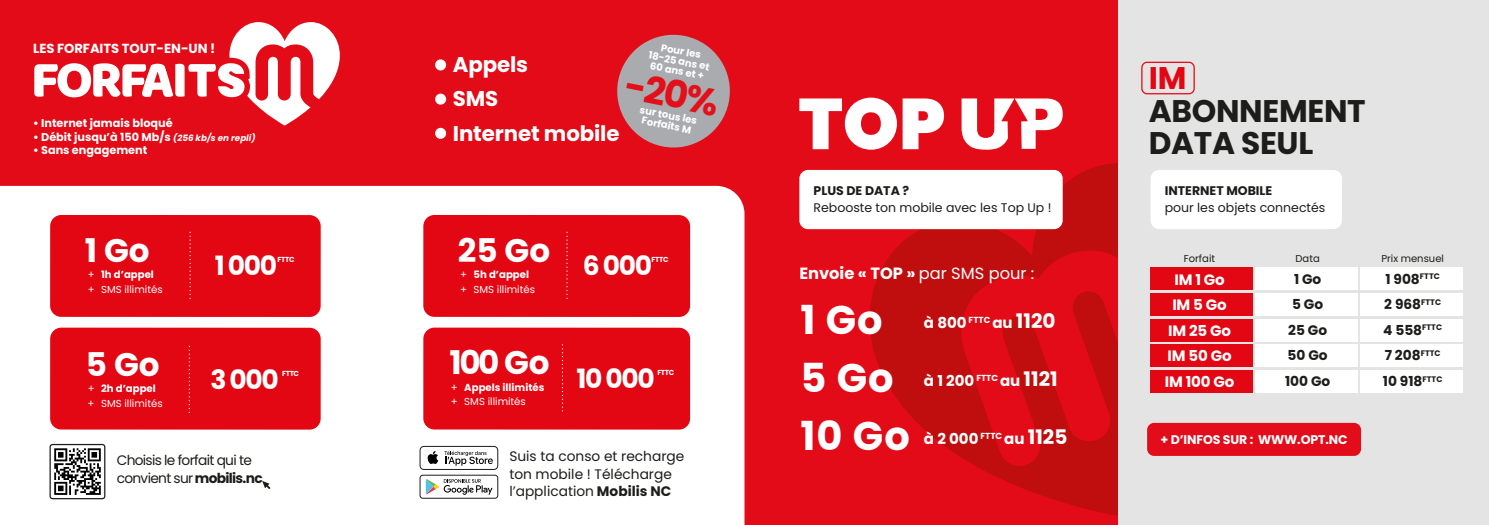
<style>
.page{position:relative;width:1489px;height:525px;background:#fff}
.page>*{position:absolute;margin:0;border:0;box-sizing:border-box;transform-origin:0 0}
.t1{font:700 39.88px "Poppins";letter-spacing:.025em;color:#fff}
.t2{font:700 37.62px "Poppins";color:#e3101a}
.t3{font:700 32.62px "Poppins";color:#fff}
.t4{font:700 31.25px/32.5px "Poppins";letter-spacing:-.01em;color:#1d1d1b}
.t5{font:700 31.25px "Poppins";color:#e30613}
.t6{font:700 26.62px "Poppins";letter-spacing:-.05em;color:#fff}
.t7{font:700 21.25px/34.6px "Poppins";letter-spacing:-.005em;color:#fff}
.t8{font:700 16.25px "Poppins";color:#fff}
.t9{font:700 15px "Poppins";letter-spacing:-.01em;color:#fff}
.t10{font:13.75px/17.5px "Poppins";color:#1d1d1b}
.t11{font:700 13.75px "Poppins";color:#1d1d1b}
.t12{font:13.75px/17.5px "Poppins";letter-spacing:-.05em;color:#1d1d1b}
.t13{font:700 13.12px "Poppins";letter-spacing:-.005em;color:#fff}
.t14{font:12.5px "Poppins";color:#1d1d1b}
.t15{font:700 12.5px "Poppins";color:#1d1d1b}
.t16{font:700 12.5px "Poppins";letter-spacing:-.01em;color:#fff}
.t17{font:700 11.25px "Poppins";color:#fff}
.t18{font:10.12px/14.2px "Poppins";color:#fff}
.t19{font:700 10.12px/14.2px "Poppins";color:#fff}
.t20{font:700 10px/10px "Poppins";color:#fff;text-align:center}
.t21{font:10px "Poppins";color:#1d1d1b}
.t22{font:700 8.75px "Poppins";color:#fff}
.t23{font:700 7.25px "Poppins";letter-spacing:-.05em;color:#fff}
.s1{font-style:italic;font-size:8.75px}
.s2{font-weight:700}
.s3{font-weight:400}
.s4{font-size:15px}
.s5{font-size:20px}
</style>
<div class="page">
<div style="left:1100px;top:0;width:388px;height:524px;background:#e5e4e4"></div>
<div style="left:0;top:0;width:1117px;height:524px;background:#e30b17"></div>
<svg style="left:857px;top:163px;width:260px;height:353px;fill:#c00d0e"></svg>
<div style="left:0;top:186px;width:744px;height:338px;background:#fff"></div>
<svg style="left:961px;top:98px;width:101px;height:52px"></svg>
<svg style="left:799px;top:98px;width:97px;height:52px"></svg>
<svg style="left:902px;top:98px;width:42px;height:51px"></svg>
<div style="left:799px;top:170px;width:263px;height:59px;background:#fff;border-radius:9px"></div>
<div style="left:1150px;top:170px;width:191px;height:59px;background:#fff;border-radius:9px"></div>
<svg style="left:617px;top:34px;width:113px;height:114px"></svg>
<div style="left:435px;top:59px;width:11px;height:11px;background:#fff;border-radius:50%"></div>
<div style="left:1150px;top:267px;width:102px;height:23px;background:#e30613"></div>
<div style="left:1150px;top:293px;width:102px;height:22px;background:#e30613"></div>
<div style="left:1150px;top:318px;width:102px;height:23px;background:#e30613"></div>
<div style="left:1150px;top:344px;width:102px;height:23px;background:#e30613"></div>
<div style="left:1150px;top:370px;width:102px;height:22px;background:#e30613"></div>
<div style="left:1255px;top:267px;width:102px;height:23px;background:#fff"></div>
<div style="left:1255px;top:293px;width:102px;height:22px;background:#fff"></div>
<div style="left:1255px;top:318px;width:102px;height:23px;background:#fff"></div>
<div style="left:1255px;top:344px;width:102px;height:23px;background:#fff"></div>
<div style="left:1360px;top:267px;width:102px;height:23px;background:#fff"></div>
<div style="left:1360px;top:293px;width:102px;height:22px;background:#fff"></div>
<div style="left:1360px;top:318px;width:102px;height:23px;background:#fff"></div>
<div style="left:1360px;top:344px;width:102px;height:23px;background:#fff"></div>
<div style="left:1255px;top:370px;width:102px;height:22px;background:#fff"></div>
<div style="left:1360px;top:370px;width:102px;height:22px;background:#fff"></div>
<div style="left:1141px;top:62px;width:53px;height:32px;border:1px solid #e30613;border-radius:5px"></div>
<div style="left:1147px;top:422px;width:213px;height:33px;background:#e20c1a;border-radius:7px"></div>
<svg style="left:34px;top:22px;width:306px;height:103px"></svg>
<div style="left:49px;top:443px;width:56px;height:56px;border:1px solid #1d1d1b;border-radius:2px"></div>
<svg style="left:52px;top:446px;width:51px;height:50px"></svg>
<svg style="left:54px;top:448px;width:47px;height:46px;background:#7d7d7d"></svg>
<svg style="left:262px;top:480px;width:8px;height:9px"></svg>
<div style="left:423px;top:215px;width:267px;height:102px;background:#e30613;border-radius:11px"></div>
<svg style="left:566px;top:232px;width:1px;height:67px"></svg>
<div style="left:423px;top:327px;width:267px;height:102px;background:#e30613;border-radius:11px"></div>
<svg style="left:562px;top:345px;width:1px;height:67px"></svg>
<div style="left:50px;top:215px;width:271px;height:102px;background:#e30613;border-radius:11px"></div>
<svg style="left:189px;top:232px;width:2px;height:67px"></svg>
<div style="left:50px;top:327px;width:271px;height:102px;background:#e30613;border-radius:11px"></div>
<svg style="left:189px;top:346px;width:1px;height:67px"></svg>
<div style="left:420px;top:474px;width:78px;height:24px;background:#fff;border:1px solid #1d1d1b;border-radius:3px"></div>
<svg style="left:426px;top:479px;width:66px;height:15px"></svg>
<svg style="left:419px;top:445px;width:79px;height:25px;background:#c5c5c4"></svg>
<div style="left:435px;top:128px;width:11px;height:11px;background:#fff;border-radius:50%"></div>
<div style="left:435px;top:94px;width:11px;height:11px;background:#fff;border-radius:50%"></div>
<p class="t13" style="left:33px;top:41px;width:184px">LES FORFAITS TOUT-EN-UN !</p>
<p class="t17" style="left:33px;top:116px;width:141px">• Internet jamais bloqué</p>
<p class="t17" style="left:33px;top:130px;width:224px">• Débit jusqu’à 150 Mb/s <span class="s1">(256 kb/s en repli)</span></p>
<p class="t17" style="left:33px;top:144px;width:116px">• Sans engagement</p>
<p class="t20" style="left:651px;top:40px;width:63px;rotate:11deg">Pour les<br>18-25 ans et<br>60 ans et +</p>
<p class="t20" style="left:641px;top:105px;width:60px;rotate:11deg">sur tous les<br>Forfaits M</p>
<h3 class="t7" style="left:453px;top:47px;width:168px">Appels<br>SMS<br>Internet mobile</h3>
<h2 class="t2" style="left:629px;top:63px;width:97px;rotate:11deg">-20%</h2>
<h3 class="t5" style="left:1148px;top:60px;width:39px">IM</h3>
<h3 class="t4" style="left:1148px;top:94px;width:218px">ABONNEMENT<br>DATA SEUL</h3>
<p class="t15" style="left:813px;top:183px;width:97px">PLUS DE DATA ?</p>
<p class="t14" style="left:813px;top:200px;width:239px">Rebooste ton mobile avec les Top Up !</p>
<p class="t15" style="left:1164px;top:183px;width:109px">INTERNET MOBILE</p>
<p class="t14" style="left:1164px;top:200px;width:162px">pour les objets connectés</p>
<h3 class="t3" style="left:85px;top:231px;width:66px">1 Go</h3>
<p class="t18" style="left:88px;top:267px;width:76px">+ <span class="s2">1h d’appel </span>+ SMS illimités</p>
<h3 class="t3" style="left:86px;top:345px;width:75px">5 Go</h3>
<p class="t18" style="left:88px;top:381px;width:76px">+ <span class="s2">2h d’appel </span>+ SMS illimités</p>
<h3 class="t6" style="left:215px;top:250px;width:64px">1 000</h3>
<p class="t23" style="left:277px;top:255px;width:18px">FTTC</p>
<h3 class="t6" style="left:210px;top:364px;width:70px">3 000</h3>
<p class="t23" style="left:282px;top:369px;width:18px">FTTC</p>
<p class="t12" style="left:117px;top:451px;width:147px">Choisis le forfait qui te convient sur <span class="s2">mobilis.nc</span></p>
<h3 class="t3" style="left:458px;top:231px;width:94px">25 Go</h3>
<p class="t18" style="left:460px;top:267px;width:76px">+ <span class="s2">5h d’appel </span>+ SMS illimités</p>
<h3 class="t3" style="left:449px;top:344px;width:101px">100 Go</h3>
<p class="t19" style="left:451px;top:380px;width:95px"><span class="s3">+</span> Appels illimités <span class="s3">+ SMS illimités</span></p>
<h3 class="t6" style="left:583px;top:250px;width:71px">6 000</h3>
<p class="t23" style="left:651px;top:255px;width:18px">FTTC</p>
<h3 class="t6" style="left:576px;top:362px;width:80px">10 000</h3>
<p class="t23" style="left:657px;top:368px;width:18px">FTTC</p>
<p class="t10" style="left:509px;top:447px;width:176px">Suis ta conso et recharge ton mobile ! Télécharge l’application <span class="s2">Mobilis NC</span></p>
<h3 class="t8" style="left:799px;top:264px;width:236px">Envoie « TOP » <span class="s3">par SMS pour :</span></h3>
<h3 class="t9" style="left:923px;top:314px;width:44px">à 800</h3>
<h1 class="t1" style="left:800px;top:297px;width:84px">1 Go</h1>
<p class="t22" style="left:968px;top:315px;width:88px">FTTC <span class="s4">au</span> <span class="s5">1120</span></p>
<h3 class="t9" style="left:923px;top:372px;width:52px">à 1 200</h3>
<h1 class="t1" style="left:800px;top:355px;width:95px">5 Go</h1>
<p class="t22" style="left:976px;top:373px;width:83px">FTTC <span class="s4">au</span> <span class="s5">1121</span></p>
<h3 class="t9" style="left:923px;top:429px;width:56px">à 2 000</h3>
<h1 class="t1" style="left:800px;top:412px;width:111px">10 Go</h1>
<p class="t22" style="left:980px;top:430px;width:88px">FTTC <span class="s4">au</span> <span class="s5">1125</span></p>
<p class="t21" style="left:1183px;top:252px;width:33px">Forfait</p>
<h3 class="t9" style="left:1174px;top:271px;width:52px">IM 1 Go</h3>
<p class="t11" style="left:1293px;top:271px;width:29px">1 Go</p>
<p class="t11" style="left:1385px;top:271px;width:56px">1 908<sup>FTTC</sup></p>
<h3 class="t9" style="left:1172px;top:296px;width:56px">IM 5 Go</h3>
<p class="t11" style="left:1291px;top:296px;width:33px">5 Go</p>
<p class="t11" style="left:1383px;top:296px;width:58px">2 968<sup>FTTC</sup></p>
<h3 class="t9" style="left:1168px;top:322px;width:64px">IM 25 Go</h3>
<p class="t11" style="left:1288px;top:322px;width:40px">25 Go</p>
<p class="t11" style="left:1382px;top:322px;width:60px">4 558<sup>FTTC</sup></p>
<h3 class="t9" style="left:1164px;top:373px;width:71px">IM 100 Go</h3>
<p class="t11" style="left:1284px;top:373px;width:47px">100 Go</p>
<p class="t11" style="left:1382px;top:373px;width:61px">10 918<sup>FTTC</sup></p>
<p class="t21" style="left:1295px;top:252px;width:26px">Data</p>
<p class="t21" style="left:1381px;top:252px;width:64px">Prix mensuel</p>
<h3 class="t9" style="left:1167px;top:347px;width:66px">IM 50 Go</h3>
<p class="t11" style="left:1287px;top:347px;width:42px">50 Go</p>
<p class="t11" style="left:1384px;top:347px;width:57px">7 208<sup>FTTC</sup></p>
<p class="t16" style="left:1160px;top:432px;width:188px">+ D’INFOS SUR : WWW.OPT.NC</p>
</div>
